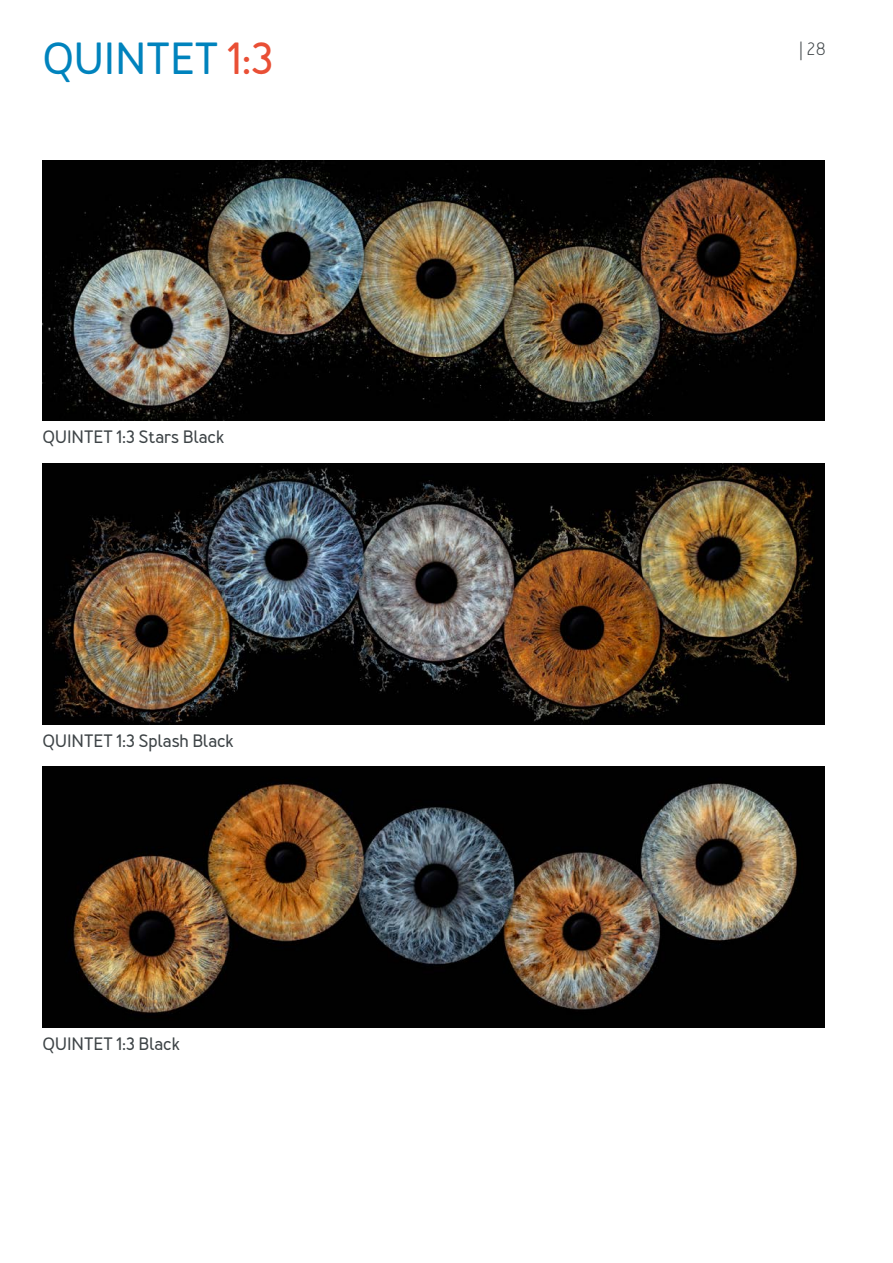
<style>
.page{position:relative;width:893px;height:1263px;background:#fff}
.page>*{position:absolute;margin:0;border:0;box-sizing:border-box;transform-origin:0 0}
.t1{font:700 45px "Merlo";color:#0083bd}
.t2{font:700 18px "Merlo";color:#3e4447}
.t3{font:18px "Merlo";color:#3e4447}
.s1{color:#e94f35}
</style>
<div class="page">
<img style="left:43px;top:767px;width:782px;height:260px">
<img style="left:43px;top:463px;width:782px;height:261px">
<img style="left:43px;top:160px;width:782px;height:261px">
<h1 class="t1" style="left:43px;top:31px;width:233px">QUINTET <span class="s1">1:3</span></h1>
<p class="t3" style="left:799px;top:38px;width:28px">| 28</p>
<p class="t2" style="left:43px;top:426px;width:183px">QUINTET 1:3 Stars Black</p>
<p class="t2" style="left:43px;top:730px;width:193px">QUINTET 1:3 Splash Black</p>
<p class="t2" style="left:43px;top:1033px;width:139px">QUINTET 1:3 Black</p>
</div>
